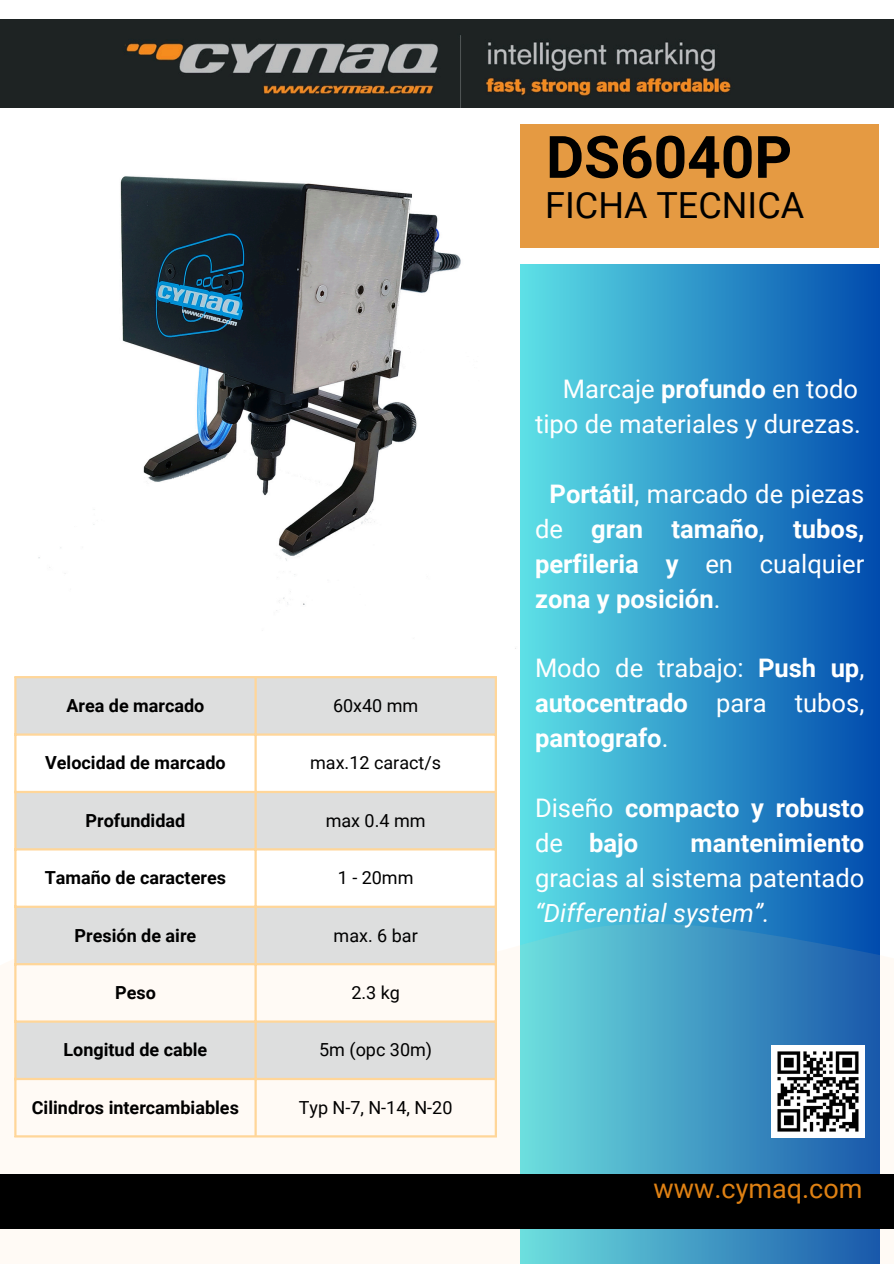
<style>
.page{position:relative;width:894px;height:1264px;background:#fff}
.page>*{position:absolute;margin:0;border:0;box-sizing:border-box;transform-origin:0 0}
.t1{font:700 58.5px "Roboto";color:#000}
.t2{font:36px "Roboto";color:#000}
.t3{font:27px "Roboto";color:#df8113}
.t4{font:700 25.5px/34.8px "Roboto";color:#fff;text-align:justify}
.t5{font:25.5px/34.8px "Roboto";color:#fff;text-align:justify}
.t6{font:700 18px "Roboto";color:#000}
.t7{font:18px "Roboto";color:#000}
.s1{font-weight:700}
.s2{font-weight:400}
.s3{font-style:italic}
</style>
<div class="page">
<div style="left:520px;top:264px;width:359px;height:999px;background:linear-gradient(to right,#5de0e6,#014bad)"></div>
<svg style="left:0;top:923px;width:893px;height:340px"></svg>
<img style="left:38px;top:176px;width:478px;height:473px">
<div style="left:520px;top:124px;width:358px;height:123px;background:#e59a42"></div>
<div style="left:0;top:1174px;width:893px;height:54px;background:#000"></div>
<svg style="left:17px;top:678px;width:477px;height:399px;fill:#dddede"></svg>
<hr style="left:14px;top:678px;width:3px;height:457px;background:#ffd699">
<hr style="left:254px;top:678px;width:3px;height:457px;background:#ffd699">
<hr style="left:494px;top:678px;width:3px;height:457px;background:#ffd699">
<hr style="left:14px;top:676px;width:483px;height:2px;background:#ffd699">
<hr style="left:14px;top:733px;width:483px;height:2px;background:#ffd699">
<hr style="left:14px;top:790px;width:483px;height:3px;background:#ffd699">
<hr style="left:14px;top:848px;width:483px;height:2px;background:#ffd699">
<hr style="left:14px;top:905px;width:483px;height:2px;background:#ffd699">
<hr style="left:14px;top:963px;width:483px;height:2px;background:#ffd699">
<hr style="left:14px;top:1020px;width:483px;height:2px;background:#ffd699">
<hr style="left:14px;top:1077px;width:483px;height:3px;background:#ffd699">
<hr style="left:14px;top:1135px;width:483px;height:2px;background:#ffd699">
<img style="left:771px;top:1045px;width:93px;height:92px">
<img style="left:0;top:20px;width:893px;height:87px">
<p class="t6" style="left:66px;top:695px;width:139px">Area de marcado</p>
<h1 class="t7" style="left:333px;top:695px;width:87px">60x40 mm</h1>
<h2 class="t6" style="left:45px;top:752px;width:182px">Velocidad de marcado</h2>
<p class="t7" style="left:310px;top:752px;width:132px">max.12 caract/s</p>
<p class="t6" style="left:85px;top:810px;width:101px">Profundidad</p>
<p class="t7" style="left:325px;top:810px;width:101px">max 0.4 mm</p>
<p class="t6" style="left:45px;top:867px;width:182px">Tamaño de caracteres</p>
<p class="t7" style="left:338px;top:867px;width:77px">1 - 20mm</p>
<p class="t6" style="left:75px;top:925px;width:123px">Presión de aire</p>
<p class="t7" style="left:333px;top:925px;width:86px">max. 6 bar</p>
<p class="t6" style="left:115px;top:982px;width:42px">Peso</p>
<p class="t7" style="left:351px;top:982px;width:50px">2.3 kg</p>
<p class="t6" style="left:63px;top:1039px;width:145px">Longitud de cable</p>
<p class="t7" style="left:319px;top:1039px;width:114px">5m (opc 30m)</p>
<p class="t6" style="left:32px;top:1097px;width:208px">Cilindros intercambiables</p>
<p class="t7" style="left:299px;top:1097px;width:155px">Typ N-7, N-14, N-20</p>
<p class="t1" style="left:546px;top:123px;width:247px">DS6040P</p>
<p class="t2" style="left:545px;top:185px;width:260px">FICHA TECNICA</p>
<p class="t5" style="left:562px;top:372px;width:296px">Marcaje <span class="s1">profundo</span> en todo</p>
<p class="t5" style="left:535px;top:407px;width:327px">tipo de materiales y durezas.</p>
<p class="t4" style="left:535px;top:477px;width:331px;text-indent:15px">Portátil<span class="s2">, marcado de piezas de</span> gran tamaño, tubos, perfileria y <span class="s2">en cualquier </span>zona y posición<span class="s2">.</span></p>
<p class="t4" style="left:535px;top:651px;width:331px"><span class="s2">Modo de trabajo:</span> Push up<span class="s2">, </span>autocentrado <span class="s2">para tubos, </span>pantografo<span class="s2">.</span></p>
<p class="t4" style="left:535px;top:791px;width:331px"><span class="s2">Diseño</span> compacto y robusto <span class="s2">de</span> bajo</p>
<p class="t5" style="left:535px;top:825px;width:331px;text-indent:155px"><span class="s1">mantenimiento </span>gracias al sistema patentado <span class="s3">“Differential system”.</span></p>
<p class="t3" style="left:653px;top:1173px;width:210px">www.cymaq.com</p>
</div>
